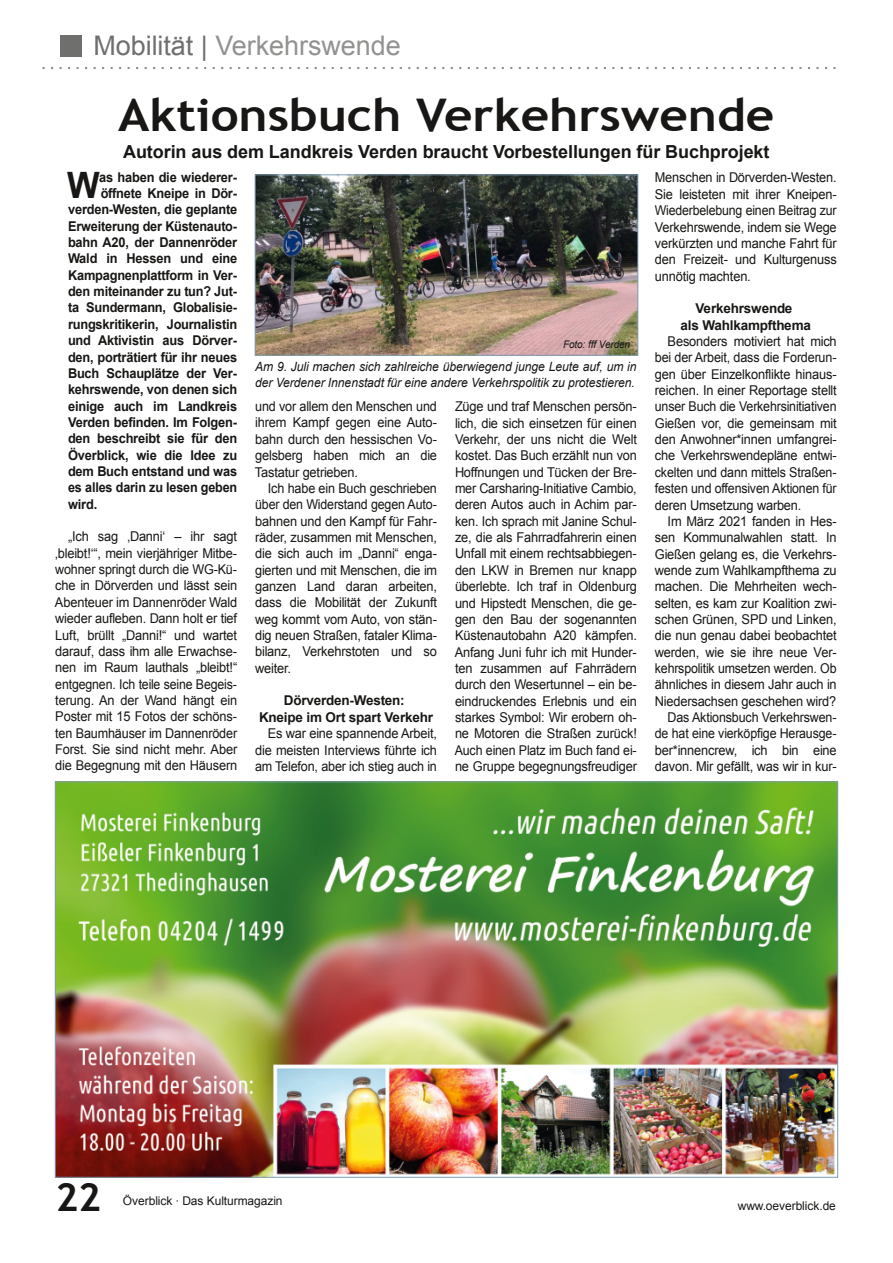
<style>
.page{position:relative;width:893px;height:1263px;background:#fff}
.page>*{position:absolute;margin:0;border:0;box-sizing:border-box;transform-origin:0 0}
.t1{font:700 45px "Trebuchet MS";color:#181715;scale:1.1 1}
.t2{font:700 39px "Trebuchet MS";color:#181715}
.t3{font:700 36.3px "Arial";color:#181715;scale:.95 1}
.t4{font:27px "Arial";color:#929291}
.t5{font:700 18px "Arial";letter-spacing:-.005em;color:#181715}
.t6{font:13.5px/16.4px "Arial";letter-spacing:-.01em;color:#181715;text-align:justify;scale:.95 1}
.t7{font:700 13.5px "Arial";letter-spacing:-.01em;color:#181715;scale:.95 1}
.t8{font:13.5px/16.4px "Arial";letter-spacing:-.01em;color:#181715;text-align:justify;scale:.93 1}
.t9{font:700 13.5px/16.4px "Arial";letter-spacing:-.01em;color:#181715;text-align:center}
.t10{font:700 13.5px "Arial";letter-spacing:-.01em;color:#181715;scale:.94 1}
.t11{font:700 13.5px "Arial";letter-spacing:-.01em;color:#181715;scale:.93 1}
.t12{font:italic 12.75px/16.4px "Arial";letter-spacing:-.005em;color:#181715;scale:.95 1}
.t13{font:12px "Arial";letter-spacing:-.005em;color:#181715}
.t14{font:italic 10.5px "Arial";letter-spacing:-.01em;color:#181715;scale:.95 1}
.s1{color:#6f6f6e}
</style>
<div class="page">
<svg style="left:43px;top:67px;width:793px;height:2px"></svg>
<div style="left:60px;top:35px;width:21px;height:21px;background:#6f6f6e"></div>
<img style="left:57px;top:784px;width:779px;height:391px">
<img style="left:257px;top:177px;width:379px;height:177px">
<div style="left:255px;top:175px;width:383px;height:181px;border:1px solid #7e9db5"></div>
<h3 class="t4" style="left:94px;top:30px;width:309px"><span class="s1">Mobilität |</span> Verkehrswende</h3>
<h1 class="t1" style="left:118px;top:89px;width:598px">Aktionsbuch Verkehrswende</h1>
<h3 class="t5" style="left:123px;top:142px;width:648px">Autorin aus dem Landkreis Verden braucht Vorbestellungen für Buchprojekt</h3>
<h3 class="t3" style="left:67px;top:165px;width:36px">W</h3>
<p class="t7" style="left:99px;top:169px;width:147px">as haben die wiederer-</p>
<p class="t6" style="left:655px;top:170px;width:193px">Menschen in Dörverden-Westen.<br>Sie leisteten mit ihrer Kneipen-Wiederbelebung einen Beitrag zur Verkehrswende, indem sie Wege verkürzten und manche Fahrt für den Freizeit- und Kulturgenuss unnötig machten.</p>
<p class="t9" style="left:681px;top:300px;width:132px">Verkehrswende<br>als Wahlkampfthema</p>
<p class="t6" style="left:655px;top:333px;width:193px;text-indent:13px">Besonders motiviert hat mich bei der Arbeit, dass die Forderun&shy;gen über Einzelkonflikte hinaus&shy;reichen. In einer Reportage stellt unser Buch die Verkehrsinitiativen Gießen vor, die gemeinsam mit den Anwohner*innen umfangrei&shy;che Verkehrswendepläne entwi&shy;ckelten und dann mittels Straßen&shy;festen und offensiven Aktionen für deren Umsetzung warben.</p>
<p class="t6" style="left:655px;top:513px;width:193px;text-align:right">Im März 2021 fanden in Hes&shy;sen Kommunalwahlen statt. In<br>Gießen gelang es, die Verkehrs&shy;wende zum Wahlkampfthema zu machen. Die Mehrheiten wech&shy;selten, es kam zur Koalition zwi&shy;schen Grünen, SPD und Linken, die nun genau dabei beobachtet werden, wie sie ihre neue Ver&shy;kehrspolitik umsetzen werden. Ob ähnliches in diesem Jahr auch in<br>Niedersachsen geschehen wird?<br>Das Aktionsbuch Verkehrswen&shy;de hat eine vierköpfige Herausge&shy;ber*innencrew, ich bin eine davon. Mir gefällt, was wir in kur-</p>
<p class="t7" style="left:101px;top:186px;width:145px">öffnete Kneipe in Dör-</p>
<p class="t7" style="left:68px;top:202px;width:180px">verden-Westen, die geplante</p>
<p class="t10" style="left:68px;top:218px;width:181px">Erweiterung der Küstenauto-</p>
<p class="t7" style="left:68px;top:235px;width:180px">bahn A20, der Dannenröder</p>
<p class="t7" style="left:68px;top:251px;width:180px">Wald in Hessen und eine</p>
<p class="t7" style="left:68px;top:268px;width:180px">Kampagnenplattform in Ver-</p>
<p class="t7" style="left:68px;top:284px;width:180px">den miteinander zu tun? Jut-</p>
<p class="t7" style="left:68px;top:300px;width:179px">ta Sundermann, Globalisie-</p>
<p class="t7" style="left:68px;top:317px;width:180px">rungskritikerin, Journalistin</p>
<p class="t7" style="left:68px;top:333px;width:180px">und Aktivistin aus Dörver-</p>
<p class="t7" style="left:68px;top:349px;width:180px">den, porträtiert für ihr neues</p>
<p class="t7" style="left:68px;top:366px;width:180px">Buch Schauplätze der Ver-</p>
<p class="t7" style="left:68px;top:382px;width:180px">kehrswende, von denen sich</p>
<p class="t7" style="left:68px;top:398px;width:180px">einige auch im Landkreis</p>
<p class="t7" style="left:68px;top:415px;width:180px">Verden befinden. Im Folgen-</p>
<p class="t7" style="left:68px;top:431px;width:180px">den beschreibt sie für den</p>
<p class="t7" style="left:68px;top:447px;width:180px">Överblick, wie die Idee zu</p>
<p class="t7" style="left:68px;top:464px;width:180px">dem Buch entstand und was</p>
<p class="t11" style="left:68px;top:480px;width:183px">es alles darin zu lesen geben</p>
<p class="t7" style="left:68px;top:496px;width:32px">wird.</p>
<p class="t6" style="left:55px;top:528px;width:193px;text-indent:13px">„Ich sag ‚Danni‘ – ihr sagt ‚bleibt!‘“, mein vierjähriger Mitbe&shy;wohner springt durch die WG-Kü&shy;che in Dörverden und lässt sein Abenteuer im Dannenröder Wald wieder aufleben. Dann holt er tief Luft, brüllt „Danni!“ und wartet darauf, dass ihm alle Erwachse&shy;nen im Raum lauthals „bleibt!“ entgegnen. Ich teile seine Begeis&shy;terung. An der Wand hängt ein Poster mit 15 Fotos der schöns&shy;ten Baumhäuser im Dannenröder Forst. Sie sind nicht mehr. Aber die Begegnung mit den Häusern</p>
<p class="t14" style="left:563px;top:339px;width:72px">Foto: fff Verden</p>
<p class="t12" style="left:255px;top:358px;width:403px">Am 9. Juli machen sich zahlreiche überwiegend junge Leute auf, um in der Verdener Innenstadt für eine andere Verkehrspolitik zu protestieren.</p>
<p class="t8" style="left:255px;top:398px;width:197px">und vor allem den Menschen und ihrem Kampf gegen eine Auto&shy;bahn durch den hessischen Vo&shy;gelsberg haben mich an die Tastatur getrieben.</p>
<p class="t8" style="left:255px;top:480px;width:197px;text-indent:13px">Ich habe ein Buch geschrieben über den Widerstand gegen Auto&shy;bahnen und den Kampf für Fahr&shy;räder, zusammen mit Menschen, die sich auch im „Danni“ enga&shy;gierten und mit Menschen, die im ganzen Land daran arbeiten, dass die Mobilität der Zukunft weg kommt vom Auto, von stän&shy;dig neuen Straßen, fataler Klima&shy;bilanz, Verkehrstoten und so weiter.</p>
<p class="t9" style="left:259px;top:693px;width:175px">Dörverden-Westen:<br>Kneipe im Ort spart Verkehr</p>
<p class="t6" style="left:255px;top:725px;width:193px;text-indent:13px">Es war eine spannende Arbeit, die meisten Interviews führte ich am Telefon, aber ich stieg auch in</p>
<p class="t6" style="left:455px;top:398px;width:193px">Züge und traf Menschen persön&shy;lich, die sich einsetzen für einen Verkehr, der uns nicht die Welt kostet. Das Buch erzählt nun von Hoffnungen und Tücken der Bre&shy;mer Carsharing-Initiative Cambio, deren Autos auch in Achim par&shy;ken. Ich sprach mit Janine Schul&shy;ze, die als Fahrradfahrerin einen Unfall mit einem rechtsabbiegen&shy;den LKW in Bremen nur knapp überlebte. Ich traf in Oldenburg und Hipstedt Menschen, die ge&shy;gen den Bau der sogenannten Küstenautobahn A20 kämpfen.<br>Anfang Juni fuhr ich mit Hunder&shy;ten zusammen auf Fahrrädern durch den Wesertunnel – ein be&shy;eindruckendes Erlebnis und ein starkes Symbol: Wir erobern oh&shy;ne Motoren die Straßen zurück!<br>Auch einen Platz im Buch fand ei&shy;ne Gruppe begegnungsfreudiger</p>
<h2 class="t2" style="left:56px;top:1174px;width:47px">22</h2>
<p class="t13" style="left:123px;top:1193px;width:161px">Överblick ∙ Das Kulturmagazin</p>
<p class="t13" style="left:738px;top:1199px;width:100px">www.oeverblick.de</p>
</div>
